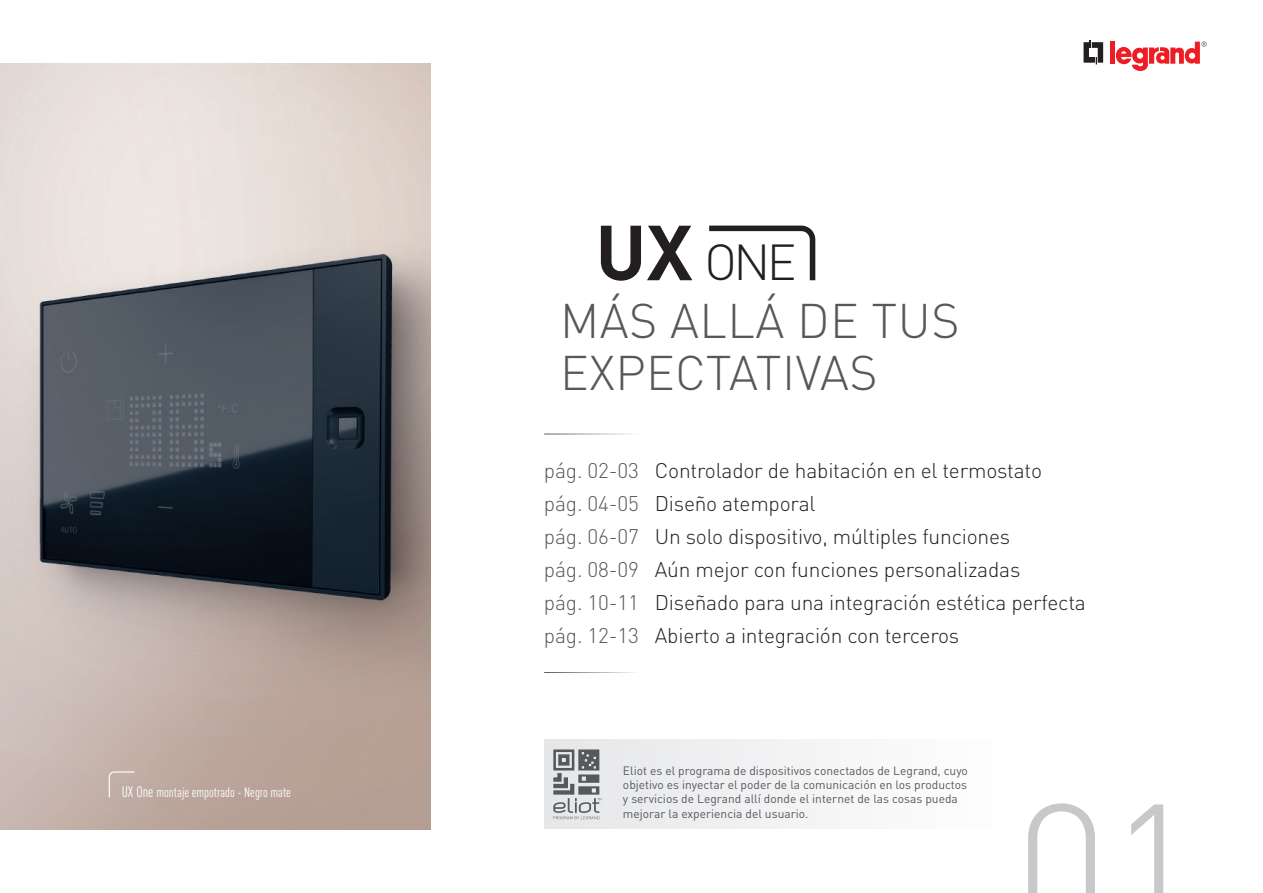
<style>
.page{position:relative;width:1263px;height:893px;background:#fff}
.page>*{position:absolute;margin:0;border:0;box-sizing:border-box;transform-origin:0 0}
.t1{font:300 178.5px "DINOT";color:#c7c8ca}
.t2{font:300 49.95px "DIN Pro";color:#231f20}
.t3{font:300 48px/52.5px "DINOT";letter-spacing:.01em;color:#57585a}
.t4{font:300 21px/33px "DINOT";letter-spacing:-.01em;color:#231f20}
.t5{font:300 21px/33px "DINOT";letter-spacing:-.01em;color:#57585a;text-align:justify}
.t6{font:condensed 13.5px "DINOT";color:#fff}
.t7{font:12px/14.4px "DINOT";color:#57585a}
.s1{font-size:15px}
.s2{font-weight:700;font-size:76.65px}
</style>
<div class="page">
<hr style="left:544px;top:434px;width:96px;height:1px;background:#231f20">
<hr style="left:544px;top:672px;width:96px;height:1px;background:#231f20">
<img style="left:0;top:64px;width:431px;height:765px">
<svg style="left:709px;top:225px;width:106px;height:56px"></svg>
<svg style="left:108px;top:771px;width:28px;height:27px"></svg>
<div style="left:544px;top:740px;width:463px;height:89px;background:#f3f3f4"></div>
<svg style="left:553px;top:749px;width:49px;height:70px"></svg>
<svg style="left:1083px;top:40px;width:20px;height:24px"></svg>
<div style="left:1110px;top:42px;width:5px;height:22px;background:#ee1d23"></div>
<svg style="left:1116px;top:42px;width:90px;height:29px"></svg>
<p class="t6" style="left:122px;top:785px;width:171px"><span class="s1">UX One</span> montaje empotrado - Negro mate</p>
<h2 class="t2" style="left:595px;top:224px;width:203px"><span class="s2">UX</span> ONE</h2>
<h3 class="t3" style="left:560px;top:292px;width:401px">MÁS ALLÁ DE TUS<br>EXPECTATIVAS</h3>
<p class="t5" style="left:544px;top:453px;width:96px">pág. 02-03 pág. 04-05 pág. 06-07 pág. 08-09 pág. 10-11 pág. 12-13</p>
<p class="t4" style="left:655px;top:453px;width:433px">Controlador de habitación en el termostato Diseño atemporal<br>Un solo dispositivo, múltiples funciones<br>Aún mejor con funciones personalizadas Diseñado para una integración estética perfecta Abierto a integración con terceros</p>
<p class="t7" style="left:623px;top:763px;width:346px">Eliot es el programa de dispositivos conectados de Legrand, cuyo objetivo es inyectar el poder de la comunicación en los productos y servicios de Legrand allí donde el internet de las cosas pueda mejorar la experiencia del usuario.</p>
<h1 class="t1" style="left:1016px;top:746px;width:185px">01</h1>
</div>
